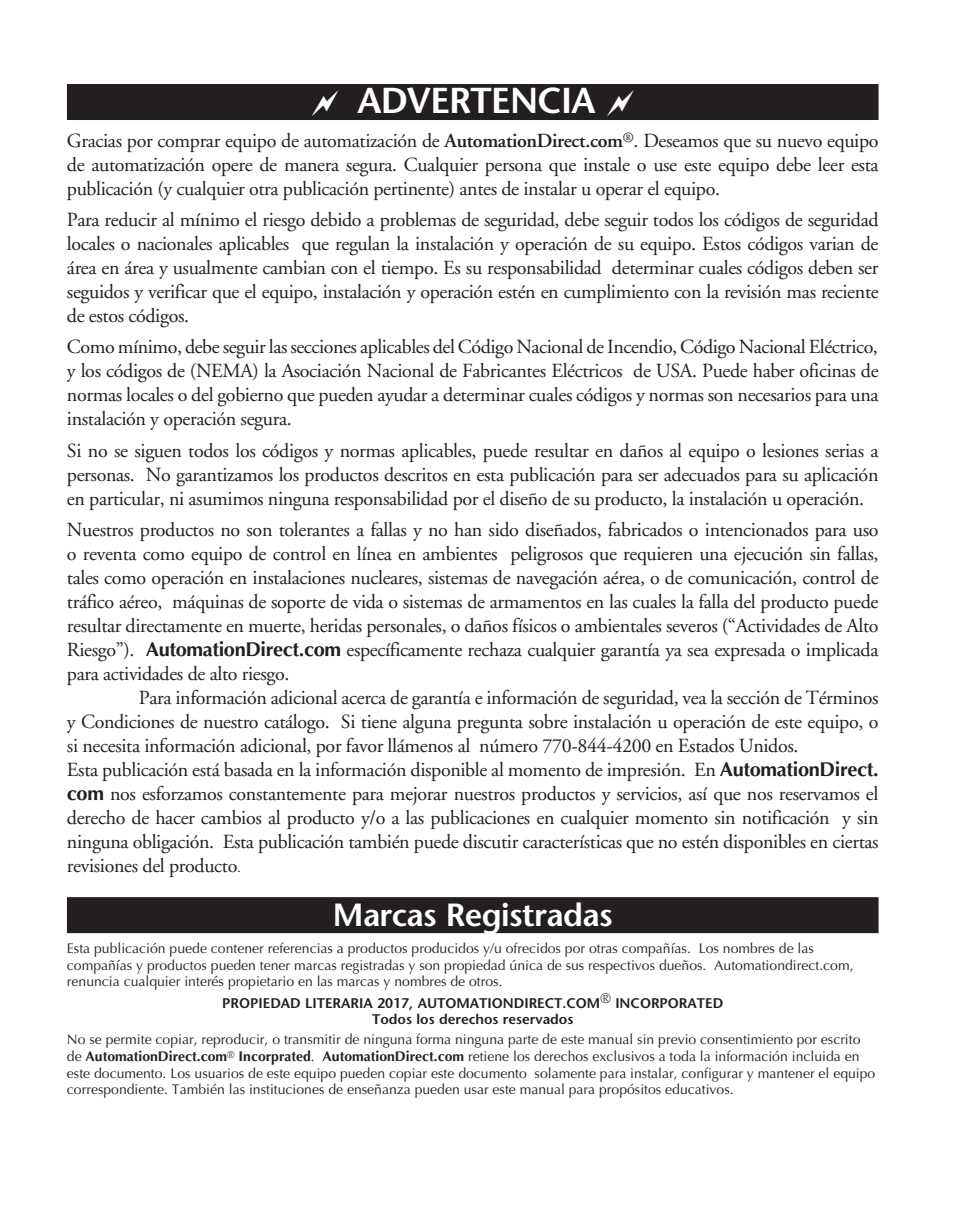
<style>
.page{position:relative;width:972px;height:1224px;background:#fff}
.page>*{position:absolute;margin:0;border:0;box-sizing:border-box;transform-origin:0 0}
.Head{font:600 36px "Stone Sans";letter-spacing:-.02em;color:#fff}
.Head-2{font:600 32px "Stone Sans";letter-spacing:-.02em;color:#fff}
.Body_w_sidehead{font:20px/24px "Adobe Garamond";letter-spacing:-.02em;color:#231f20;text-align:justify}
.Body_w_sidehead-2{font:14px/16.8px "Optima";color:#231f20}
.Call_Out{font:600 14px "Stone Sans";color:#231f20}
.s1{font-weight:600}
.s2{font-family:"Optima";font-weight:700}
.s3{font-family:"Optima";font-size:14px}
.s4{font-weight:700}
</style>
<div class="page">
<div style="left:67px;top:84px;width:812px;height:36px;background:#231f20"></div>
<div style="left:67px;top:897px;width:812px;height:36px;background:#231f20"></div>
<p class="Head" style="left:358px;top:79px;width:240px">ADVERTENCIA</p>
<p class="Body_w_sidehead" style="left:67px;top:129px;width:813px">Gracias por comprar equipo de automatización de <span class="s1">AutomationDirect.com</span><sup>®</sup>. Deseamos que su nuevo equipo de automatización opere de manera segura. Cualquier persona que instale o use este equipo debe leer esta publicación (y cualquier otra publicación pertinente) antes de instalar u operar el equipo.</p>
<p class="Body_w_sidehead" style="left:67px;top:208px;width:813px">Para reducir al mínimo el riesgo debido a problemas de seguridad, debe seguir todos los códigos de seguridad locales o nacionales aplicables que regulan la instalación y operación de su equipo. Estos códigos varian de área en área y usualmente cambian con el tiempo. Es su responsabilidad determinar cuales códigos deben ser seguidos y verificar que el equipo, instalación y operación estén en cumplimiento con la revisión mas reciente de estos códigos.</p>
<p class="Body_w_sidehead" style="left:67px;top:335px;width:813px">Como mínimo, debe seguir las secciones aplicables del Código Nacional de Incendio, Código Nacional Eléctrico, y los códigos de (NEMA) la Asociación Nacional de Fabricantes Eléctricos de USA. Puede haber oficinas de normas locales o del gobierno que pueden ayudar a determinar cuales códigos y normas son necesarios para una instalación y operación segura.</p>
<p class="Body_w_sidehead" style="left:67px;top:439px;width:813px">Si no se siguen todos los códigos y normas aplicables, puede resultar en daños al equipo o lesiones serias a personas. No garantizamos los productos descritos en esta publicación para ser adecuados para su aplicación en particular, ni asumimos ninguna responsabilidad por el diseño de su producto, la instalación u operación.</p>
<p class="Body_w_sidehead" style="left:67px;top:518px;width:813px">Nuestros productos no son tolerantes a fallas y no han sido diseñados, fabricados o intencionados para uso</p>
<p class="Body_w_sidehead" style="left:67px;top:542px;width:813px">o reventa como equipo de control en línea en ambientes peligrosos que requieren una ejecución sin fallas,</p>
<p class="Body_w_sidehead" style="left:67px;top:566px;width:813px">tales como operación en instalaciones nucleares, sistemas de navegación aérea, o de comunicación, control de</p>
<p class="Body_w_sidehead" style="left:67px;top:590px;width:813px">tráfico aéreo, máquinas de soporte de vida o sistemas de armamentos en las cuales la falla del producto puede</p>
<p class="Body_w_sidehead" style="left:67px;top:614px;width:813px">resultar directamente en muerte, heridas personales, o daños físicos o ambientales severos (“Actividades de Alto</p>
<p class="Body_w_sidehead" style="left:67px;top:638px;width:813px">Riesgo”). <span class="s2">AutomationDirect.com</span> específicamente rechaza cualquier garantía ya sea expresada o implicada</p>
<p class="Body_w_sidehead" style="left:67px;top:662px;width:224px">para actividades de alto riesgo.</p>
<p class="Body_w_sidehead" style="left:139px;top:686px;width:741px">Para información adicional acerca de garantía e información de seguridad, vea la sección de Términos</p>
<p class="Body_w_sidehead" style="left:67px;top:710px;width:813px">y Condiciones de nuestro catálogo. Si tiene alguna pregunta sobre instalación u operación de este equipo, o</p>
<p class="Body_w_sidehead" style="left:67px;top:734px;width:733px">si necesita información adicional, por favor llámenos al número 770-844-4200 en Estados Unidos.</p>
<p class="Body_w_sidehead" style="left:67px;top:758px;width:813px">Esta publicación está basada en la información disponible al momento de impresión. En <span class="s2">AutomationDirect.</span></p>
<p class="Body_w_sidehead" style="left:67px;top:782px;width:813px"><span class="s2">com</span> nos esforzamos constantemente para mejorar nuestros productos y servicios, así que nos reservamos el</p>
<p class="Body_w_sidehead" style="left:67px;top:806px;width:813px">derecho de hacer cambios al producto y/o a las publicaciones en cualquier momento sin notificación y sin</p>
<p class="Body_w_sidehead" style="left:67px;top:830px;width:813px">ninguna obligación. Esta publicación también puede discutir características que no estén disponibles en ciertas</p>
<p class="Body_w_sidehead" style="left:67px;top:854px;width:175px">revisiones del producto<span class="s3">.</span></p>
<p class="Head-2" style="left:333px;top:896px;width:281px">Marcas Registradas</p>
<p class="Body_w_sidehead-2" style="left:67px;top:940px;width:788px">Esta publicación puede contener referencias a productos producidos y/u ofrecidos por otras compañías. Los nombres de las compañías y productos pueden tener marcas registradas y son propiedad única de sus respectivos dueños. Automationdirect.com, renuncia cualquier interés propietario en las marcas y nombres de otros.</p>
<p class="Call_Out" style="left:222px;top:994px;width:502px">PROPIEDAD LITERARIA 2017, AUTOMATIONDIRECT.COM<sup>®</sup> INCORPORATED</p>
<p class="Call_Out" style="left:372px;top:1011px;width:203px">Todos los derechos reservados</p>
<p class="Body_w_sidehead-2" style="left:67px;top:1031px;width:810px">No se permite copiar, reproducir, o transmitir de ninguna forma ninguna parte de este manual sin previo consentimiento por escrito de <span class="s4">AutomationDirect.com</span><sup>®</sup> <span class="s4">Incorprated</span>. <span class="s4">AutomationDirect.com</span> retiene los derechos exclusivos a toda la información incluida en este documento. Los usuarios de este equipo pueden copiar este documento solamente para instalar, configurar y mantener el equipo correspondiente. También las instituciones de enseñanza pueden usar este manual para propósitos educativos.</p>
</div>
